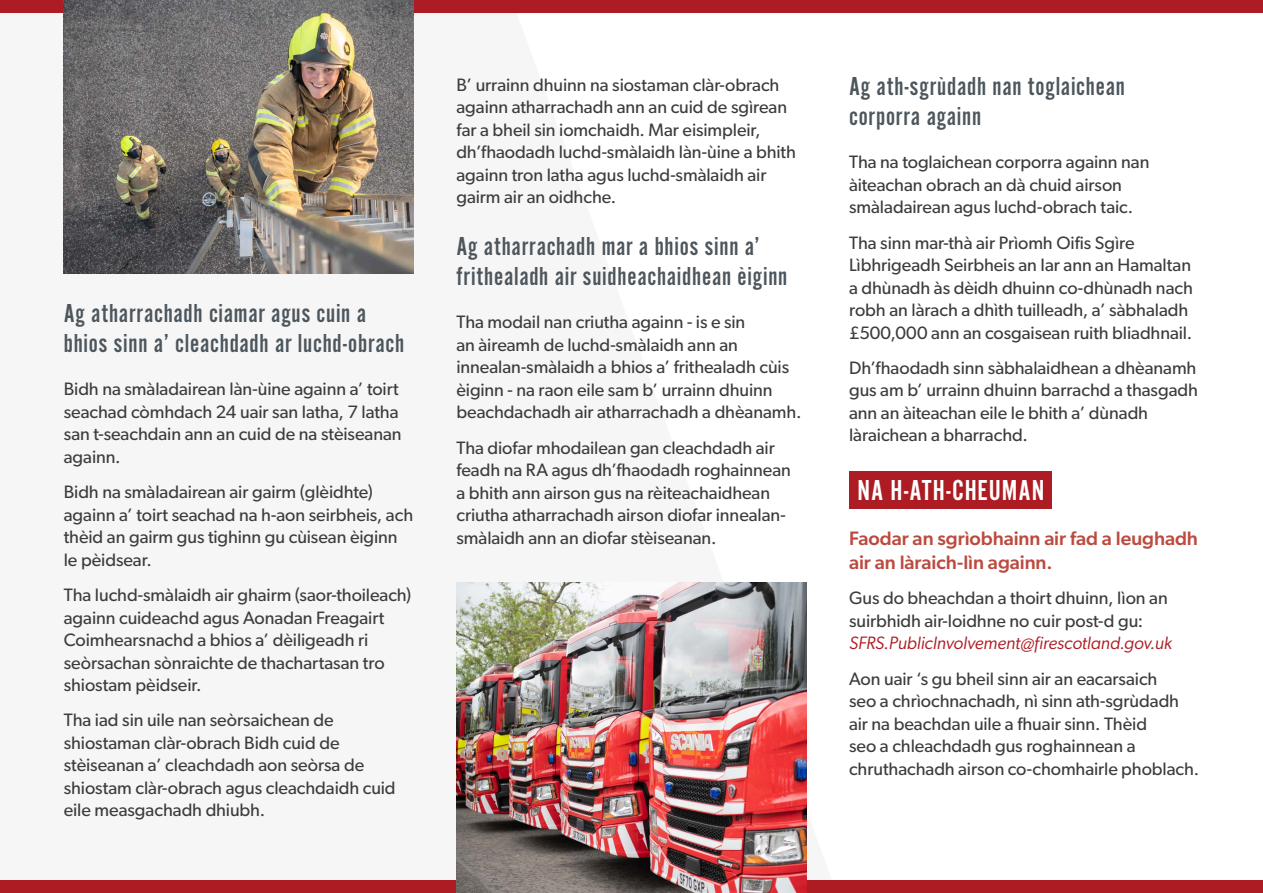
<style>
.page{position:relative;width:1263px;height:893px;background:#fff}
.page>*{position:absolute;margin:0;border:0;box-sizing:border-box;transform-origin:0 0}
.t1{font:30px "Alternate Got No 2 D";letter-spacing:.03em;color:#fff}
.t2{font:27px/30px "Alternate Got No 2 D";letter-spacing:.03em;color:#4c565c}
.t3{font:500 19.5px/24px "Gibson";letter-spacing:-.005em;color:#bc4a3f}
.t4{font:18px/22.5px "Gibson";letter-spacing:-.005em;color:#3c3c3b}
.t5{font:italic 18px "Gibson";letter-spacing:-.005em;color:#ad1c23}
</style>
<div class="page">
<div style="left:0;top:880px;width:1263px;height:13px;background:#ad1c23"></div>
<div style="left:0;top:0;width:1263px;height:13px;background:#ad1c23"></div>
<div style="left:849px;top:471px;width:203px;height:38px;background:#ad1c23"></div>
<img style="left:456px;top:583px;width:350px;height:310px">
<img style="left:64px;top:0;width:350px;height:274px">
<h2 class="t2" style="left:64px;top:298px;width:342px">Ag atharrachadh ciamar agus cuin a bhios sinn a’ cleachdadh ar luchd-obrach</h2>
<p class="t4" style="left:64px;top:378px;width:339px">Bidh na smàladairean làn-ùine againn a’ toirt seachad còmhdach 24 uair san latha, 7 latha san t-seachdain ann an cuid de na stèiseanan againn.</p>
<p class="t4" style="left:64px;top:480px;width:351px">Bidh na smàladairean air gairm (glèidhte) againn a’ toirt seachad na h-aon seirbheis, ach thèid an gairm gus tighinn gu cùisean èiginn le pèidsear.</p>
<p class="t4" style="left:64px;top:583px;width:349px">Tha luchd-smàlaidh air ghairm (saor-thoileach) againn cuideachd agus Aonadan Freagairt Coimhearsnachd a bhios a’ dèiligeadh ri seòrsachan sònraichte de thachartasan tro shiostam pèidseir.</p>
<p class="t4" style="left:64px;top:708px;width:333px">Tha iad sin uile nan seòrsaichean de shiostaman clàr-obrach Bidh cuid de stèiseanan a’ cleachdadh aon seòrsa de shiostam clàr-obrach agus cleachdaidh cuid eile measgachadh dhiubh.</p>
<p class="t4" style="left:456px;top:73px;width:341px">B’ urrainn dhuinn na siostaman clàr-obrach againn atharrachadh ann an cuid de sgìrean far a bheil sin iomchaidh. Mar eisimpleir, dh’fhaodadh luchd-smàlaidh làn-ùine a bhith againn tron latha agus luchd-smàlaidh air gairm air an oidhche.</p>
<h2 class="t2" style="left:456px;top:231px;width:332px">Ag atharrachadh mar a bhios sinn a’ frithealadh air suidheachaidhean èiginn</h2>
<p class="t4" style="left:456px;top:311px;width:346px">Tha modail nan criutha againn - is e sin<br>an àireamh de luchd-smàlaidh ann an innealan-smàlaidh a bhios a’ frithealadh cùis èiginn - na raon eile sam b’ urrainn dhuinn beachdachadh air atharrachadh a dhèanamh.</p>
<p class="t4" style="left:456px;top:436px;width:336px">Tha diofar mhodailean gan cleachdadh air feadh na RA agus dh’fhaodadh roghainnean a bhith ann airson gus na rèiteachaidhean criutha atharrachadh airson diofar innealan&shy;smàlaidh ann an diofar stèiseanan.</p>
<h2 class="t2" style="left:849px;top:71px;width:277px">Ag ath-sgrùdadh nan toglaichean corporra againn</h2>
<p class="t4" style="left:849px;top:151px;width:302px">Tha na toglaichean corporra againn nan àiteachan obrach an dà chuid airson smàladairean agus luchd-obrach taic.</p>
<p class="t4" style="left:849px;top:231px;width:345px">Tha sinn mar-thà air Prìomh Oifis Sgìre Lìbhrigeadh Seirbheis an Iar ann an Hamaltan a dhùnadh às dèidh dhuinn co-dhùnadh nach robh an làrach a dhìth tuilleadh, a’ sàbhaladh £500,000 ann an cosgaisean ruith bliadhnail.</p>
<p class="t4" style="left:849px;top:356px;width:350px">Dh’fhaodadh sinn sàbhalaidhean a dhèanamh gus am b’ urrainn dhuinn barrachd a thasgadh ann an àiteachan eile le bhith a’ dùnadh làraichean a bharrachd.</p>
<h1 class="t1" style="left:857px;top:474px;width:188px">NA H-ATH-CHEUMAN</h1>
<p class="t3" style="left:849px;top:526px;width:350px">Faodar an sgrìobhainn air fad a leughadh air an làraich-lìn againn.</p>
<p class="t4" style="left:849px;top:587px;width:320px">Gus do bheachdan a thoirt dhuinn, lìon an suirbhidh air-loidhne no cuir post-d gu:</p>
<p class="t5" style="left:849px;top:633px;width:324px">SFRS.PublicInvolvement@firescotland.gov.uk</p>
<p class="t4" style="left:849px;top:667px;width:352px">Aon uair ‘s gu bheil sinn air an eacarsaich<br>seo a chrìochnachadh, nì sinn ath-sgrùdadh air na beachdan uile a fhuair sinn. Thèid<br>seo a chleachdadh gus roghainnean a chruthachadh airson co-chomhairle phoblach.</p>
</div>
